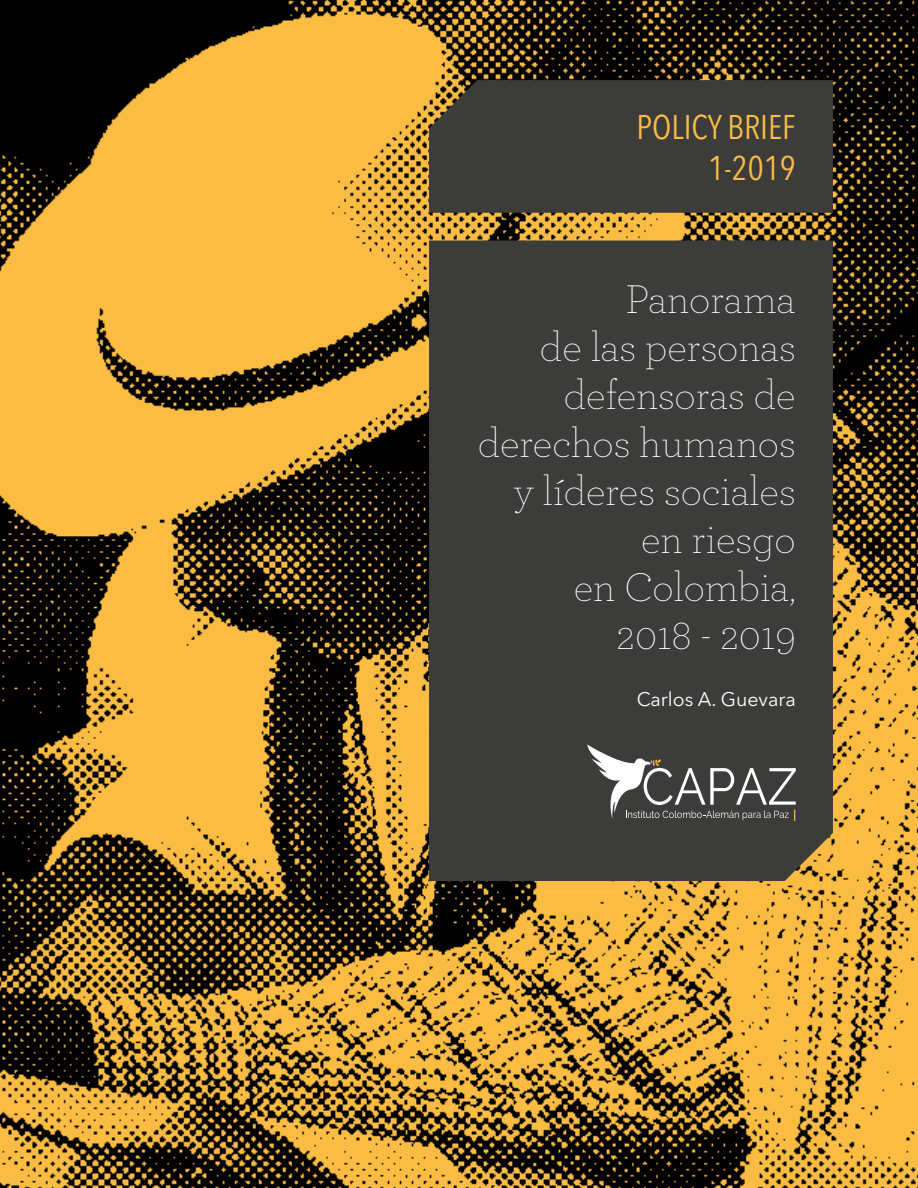
<style>
.page{position:relative;width:918px;height:1188px;background:#fff}
.page>*{position:absolute;margin:0;border:0;box-sizing:border-box;transform-origin:0 0}
.t1{font:200 42px/48px "Archer";color:#fff;text-align:right}
.t2{font:condensed 34.05px/40.8px "Avenir Next LT Pro";color:#fbbc43;text-align:right}
.t3{font:19.5px "Avenir Next LT Pro";color:#fff}
</style>
<div class="page">
<img style="left:0;top:0;width:918px;height:1188px">
<div style="left:429px;top:241px;width:404px;height:640px;background:#3c3c3b"></div>
<div style="left:429px;top:80px;width:404px;height:133px;background:#3c3c3b"></div>
<svg style="left:587px;top:745px;width:209px;height:76px;background:#616160"></svg>
<p class="t2" style="left:637px;top:106px;width:161px">POLICY BRIEF<br>1-2019</p>
<p class="t1" style="left:478px;top:273px;width:320px">Panorama<br>de las personas defensoras de derechos humanos y líderes sociales en riesgo<br>en Colombia,<br>2018 - 2019</p>
<p class="t3" style="left:637px;top:687px;width:160px">Carlos A. Guevara</p>
</div>
